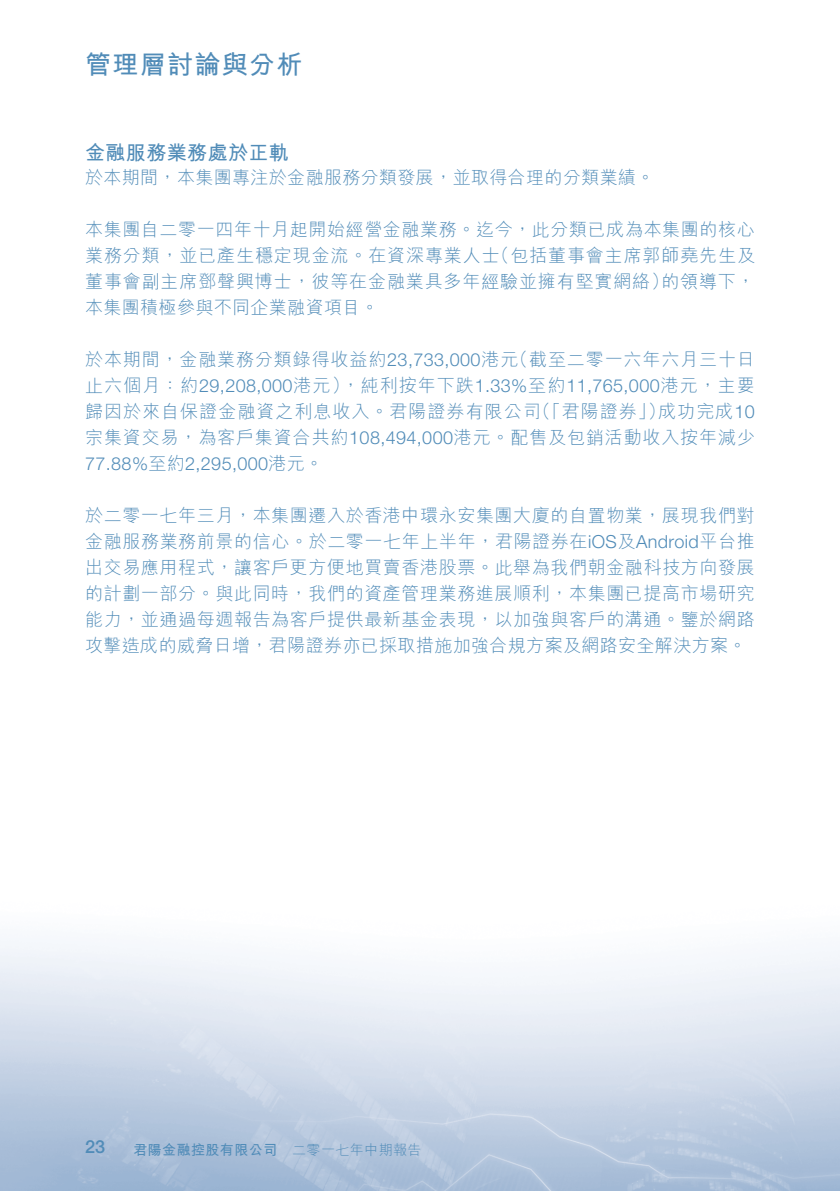
<style>
.page{position:relative;width:840px;height:1191px;background:#fff}
.page>*{position:absolute;margin:0;border:0;box-sizing:border-box;transform-origin:0 0}
.t1{font:700 26px "M Hei HK";letter-spacing:.05em;color:#518cb8}
.t2{font:700 20px "M Hei HK";letter-spacing:.02em;color:#518cb8}
.t3{font:300 18px/26px "M Hei HK";letter-spacing:.045em;color:#518cb8}
.t4{font:300 18px "Helvetica Neue LT Std";letter-spacing:.02em;color:#518cb8}
.t5{font:300 18px "M Hei HK";letter-spacing:.02em;color:#518cb8}
.t6{font:500 18px "Helvetica Neue LT Std";color:#518cb8}
.t7{font:700 14px "M Hei HK";letter-spacing:.03em;color:#518cb8}
.t8{font:300 14px "M Hei HK";letter-spacing:.03em;color:#518cb8}
.s1{font-family:"M Hei HKS"}
.s2{font-family:"Helvetica Neue LT Std"}
.s3{font-family:"M Hei HK"}
</style>
<div class="page">
<h1 class="t1" style="left:85px;top:46px;width:219px">管理層討論與分析</h1>
<p class="t2" style="left:85px;top:138px;width:205px">金<span class="s1">融</span>服務業務處於正軌</p>
<p class="t5" style="left:85px;top:168px;width:570px">於本期間，本集團專注於金<span class="s1">融</span>服務分類發展，並取得合理的分類業績。</p>
<p class="t3" style="left:85px;top:216px;width:671px;text-align:right">本集團自二零一四年十月起開始經營金<span class="s1">融</span>業務。迄今，此分類已成為本集團的核心（包括董事會主席郭師堯先生及</p>
<p class="t3" style="left:85px;top:242px;width:416px">業務分類，並已產生穩定現金流。在資深專業人士</p>
<p class="t3" style="left:85px;top:268px;width:585px">董事會副主席鄧聲興博士，彼等在金<span class="s1">融</span>業具多年經驗並擁有堅實網絡）本集團積極參與不同企業<span class="s1">融</span>資項目。</p>
<p class="t3" style="left:510px;top:346px;width:246px">（截至二零一六年六月三十日</p>
<p class="t3" style="left:661px;top:268px;width:95px">的領導下，</p>
<p class="t3" style="left:85px;top:346px;width:434px">於本期間，金<span class="s1">融</span>業務分類錄得收益約<span class="s2">23,733,000</span>港元</p>
<p class="t4" style="left:85px;top:374px;width:670px"><span class="s3">止六個月：約</span>29,208,000<span class="s3">港元 ，） 純利按年下跌</span>1.33%<span class="s3">至約</span>11,765,000<span class="s3">港元，主要</span></p>
<p class="t3" style="left:658px;top:398px;width:98px">成功完成<span class="s2">10</span></p>
<p class="t3" style="left:532px;top:398px;width:135px">（「君陽證券」）</p>
<p class="t3" style="left:85px;top:398px;width:671px">歸因於來自保證金<span class="s1">融</span>資之利息收入。君陽證券有限公司<br>宗集資交易，為客戶集資合共約<span class="s2">108,494,000</span>港元。配售及包銷活動收入按年減少</p>
<p class="t4" style="left:85px;top:452px;width:239px">77.88%<span class="s3">至約</span>2,295,000<span class="s3">港元。</span></p>
<p class="t3" style="left:85px;top:502px;width:671px;text-align:justify">於二零一七年三月，本集團遷入於香港中環永安集團大廈的自置物業，展現我們對金<span class="s1">融</span>服務業務前景的信心。於二零一七年上半年，君陽證券在<span class="s2">iOS</span>及<span class="s2">Android</span>平台推出交易應用程式，讓客戶更方便地買賣香港股票。此舉為我們朝金<span class="s1">融</span>科技方向發展的計劃一部分。與此同時，我們的資產管理業務進展順利，本集團已提高市場研究能力，並通過每週報告為客戶提供最新基金表現，以加強與客戶的溝通。鑒於網路攻擊造成的威脅日增，君陽證券亦已採取措施加強合規方案及網路安全解決方案。</p>
<p class="t6" style="left:85px;top:1136px;width:22px">23</p>
<p class="t7" style="left:133px;top:1140px;width:145px">君陽金<span class="s1">融</span>控股有限公司</p>
<p class="t8" style="left:292px;top:1143px;width:131px">二零一七年中期報告</p>
</div>
